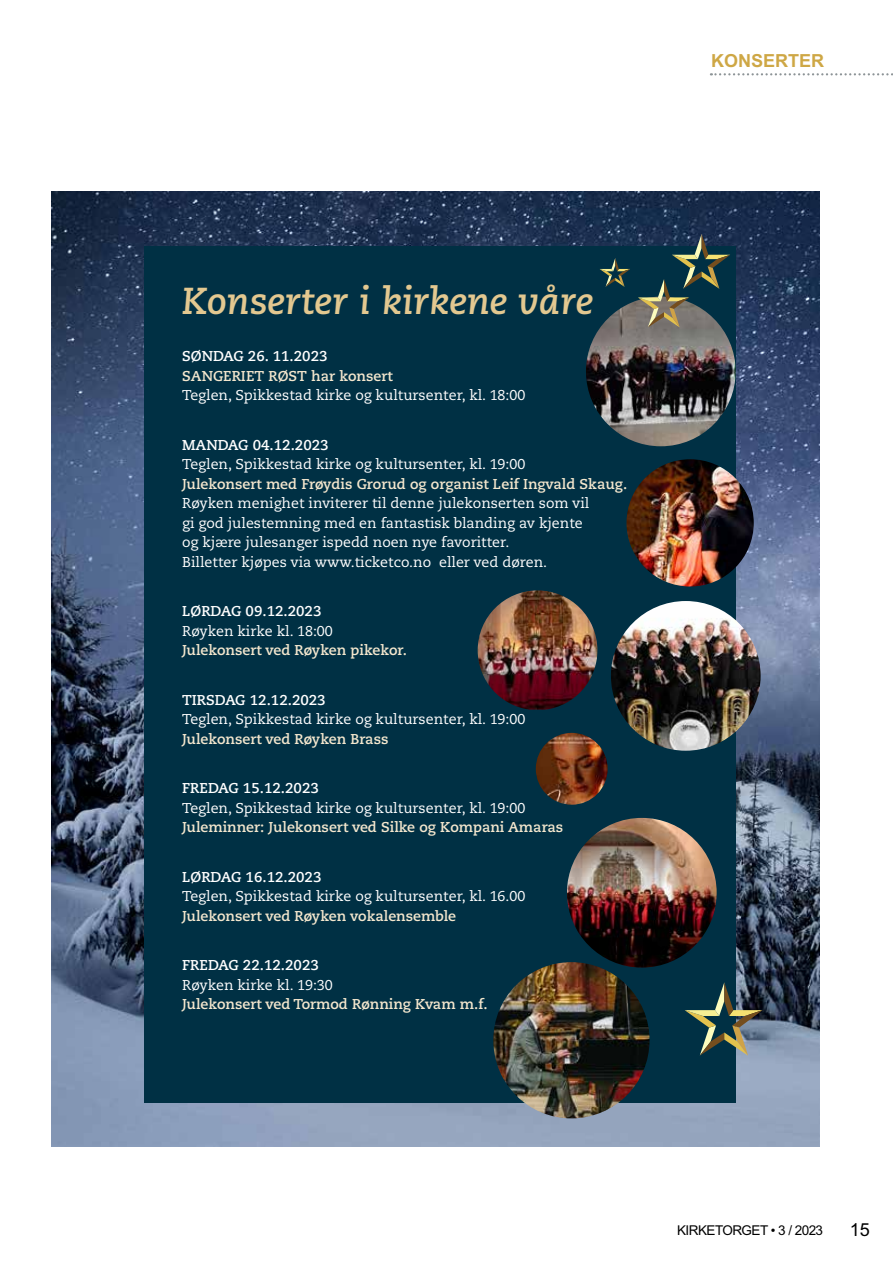
<style>
.page{position:relative;width:893px;height:1263px;background:#fff}
.page>*{position:absolute;margin:0;border:0;box-sizing:border-box;transform-origin:0 0}
.t1{font:italic 700 37.5px "Caecilia LT Pro 76";color:#e3c890}
.t2{font:700 18px "Arial MT Std";color:#cea745}
.t3{font:18px "Arial MT Std";color:#000}
.t4{font:14.25px/19.5px "Caecilia LT Pro 55 Roman";color:#fff}
.t5{font:700 14.25px "Caecilia LT Pro 75";color:#f4e7ce}
.t6{font:700 14.25px "Caecilia LT Pro 75";color:#fff}
.t7{font:13.5px "Arial MT Std";letter-spacing:-.04em;color:#000}
</style>
<div class="page">
<img style="left:51px;top:191px;width:769px;height:956px">
<div style="left:145px;top:247px;width:591px;height:856px;background:#003044"></div>
<svg style="left:600px;top:258px;width:30px;height:29px"></svg>
<svg style="left:685px;top:982px;width:77px;height:73px"></svg>
<img style="left:626px;top:459px;width:128px;height:127px;border-radius:64px">
<img style="left:478px;top:590px;width:119px;height:120px">
<img style="left:611px;top:601px;width:150px;height:150px;border-radius:75px">
<img style="left:586px;top:297px;width:150px;height:149px;border-radius:75px">
<img style="left:567px;top:818px;width:150px;height:149px;border-radius:75px">
<img style="left:536px;top:733px;width:72px;height:72px;border-radius:36px">
<img style="left:493px;top:962px;width:156px;height:156px;border-radius:78px">
<svg style="left:638px;top:234px;width:92px;height:93px"></svg>
<svg style="left:711px;top:73px;width:182px;height:2px"></svg>
<p class="t2" style="left:711px;top:50px;width:115px">KONSERTER</p>
<h1 class="t1" style="left:182px;top:276px;width:413px">Konserter i kirkene våre</h1>
<p class="t6" style="left:182px;top:346px;width:147px">SØNDAG 26. 11.2023</p>
<p class="t5" style="left:182px;top:366px;width:212px">SANGERIET RØST har konsert</p>
<p class="t4" style="left:182px;top:385px;width:345px">Teglen, Spikkestad kirke og kultursenter, kl. 18:00</p>
<p class="t6" style="left:182px;top:435px;width:148px">MANDAG 04.12.2023</p>
<p class="t4" style="left:182px;top:454px;width:345px">Teglen, Spikkestad kirke og kultursenter, kl. 19:00</p>
<p class="t5" style="left:182px;top:474px;width:447px">Julekonsert med Frøydis Grorud og organist Leif Ingvald Skaug.</p>
<p class="t4" style="left:182px;top:493px;width:409px">Røyken menighet inviterer til denne julekonserten som vil gi god julestemning med en fantastisk blanding av kjente og kjære julesanger ispedd noen nye favoritter.<br>Billetter kjøpes via www.ticketco.no eller ved døren.</p>
<p class="t6" style="left:182px;top:601px;width:141px">LØRDAG 09.12.2023</p>
<p class="t4" style="left:182px;top:621px;width:152px">Røyken kirke kl. 18:00</p>
<p class="t5" style="left:182px;top:640px;width:226px">Julekonsert ved Røyken pikekor.</p>
<p class="t6" style="left:182px;top:690px;width:145px">TIRSDAG 12.12.2023</p>
<p class="t4" style="left:182px;top:709px;width:345px">Teglen, Spikkestad kirke og kultursenter, kl. 19:00</p>
<p class="t5" style="left:182px;top:729px;width:208px">Julekonsert ved Røyken Brass</p>
<p class="t6" style="left:182px;top:778px;width:138px">FREDAG 15.12.2023</p>
<p class="t4" style="left:182px;top:798px;width:345px">Teglen, Spikkestad kirke og kultursenter, kl. 19:00</p>
<p class="t5" style="left:182px;top:817px;width:383px">Juleminner: Julekonsert ved Silke og Kompani Amaras</p>
<p class="t6" style="left:182px;top:867px;width:141px">LØRDAG 16.12.2023</p>
<p class="t4" style="left:182px;top:886px;width:345px">Teglen, Spikkestad kirke og kultursenter, kl. 16.00</p>
<p class="t5" style="left:182px;top:906px;width:276px">Julekonsert ved Røyken vokalensemble</p>
<p class="t6" style="left:182px;top:955px;width:138px">FREDAG 22.12.2023</p>
<p class="t4" style="left:182px;top:975px;width:152px">Røyken kirke kl. 19:30</p>
<p class="t5" style="left:182px;top:994px;width:307px">Julekonsert ved Tormod Rønning Kvam m.f.</p>
<p class="t7" style="left:677px;top:1222px;width:147px">KIRKETORGET • 3 / 2023</p>
<p class="t3" style="left:850px;top:1219px;width:22px">15</p>
</div>
